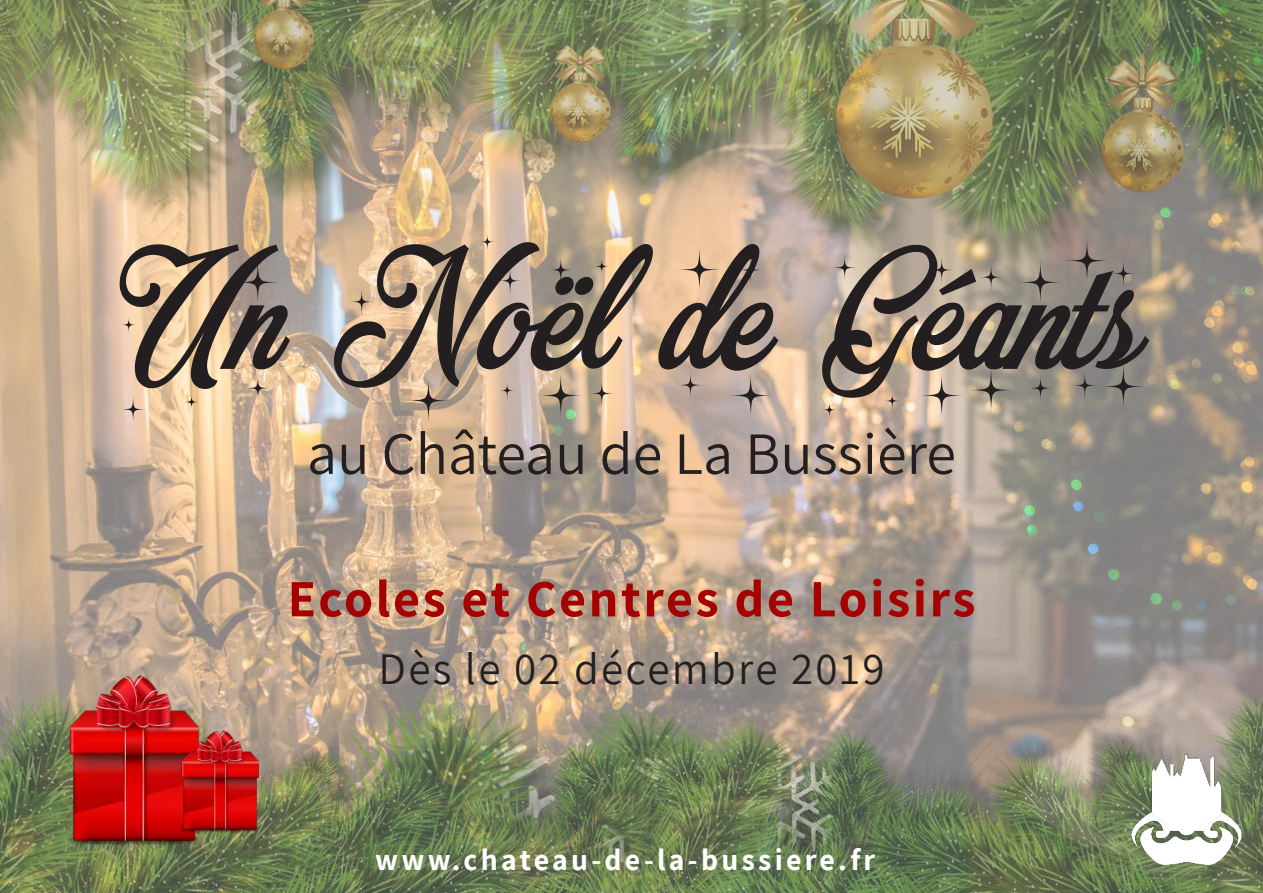
<style>
.page{position:relative;width:1263px;height:893px;background:#fff}
.page>*{position:absolute;margin:0;border:0;box-sizing:border-box;transform-origin:0 0}
.t1{font:180px "Merry Christmas Star";color:#231f20}
.t2{font:60px "Assistant";color:#231f20}
.t3{font:700 52.5px "Assistant";letter-spacing:.05em;color:#a60101}
.t4{font:45px "Assistant";letter-spacing:.05em;color:#231f20}
.t5{font:700 30px "Assistant";letter-spacing:.11em;color:#fff}
</style>
<div class="page">
<img style="left:0;top:0;width:1263px;height:893px">
<img style="left:51px;top:663px;width:170px;height:192px">
<img style="left:1033px;top:736px;width:230px;height:132px">
<img style="left:170px;top:724px;width:102px;height:115px">
<h1 class="t1" style="left:118px;top:205px;width:1028px">Un Noël de Géants</h1>
<h2 class="t2" style="left:307px;top:413px;width:650px">au Château de La Bussière</h2>
<h3 class="t3" style="left:288px;top:563px;width:689px">Ecoles et Centres de Loisirs</h3>
<h3 class="t4" style="left:378px;top:638px;width:507px">Dès le 02 décembre 2019</h3>
<p class="t5" style="left:375px;top:839px;width:502px">www.chateau-de-la-bussiere.fr</p>
</div>
